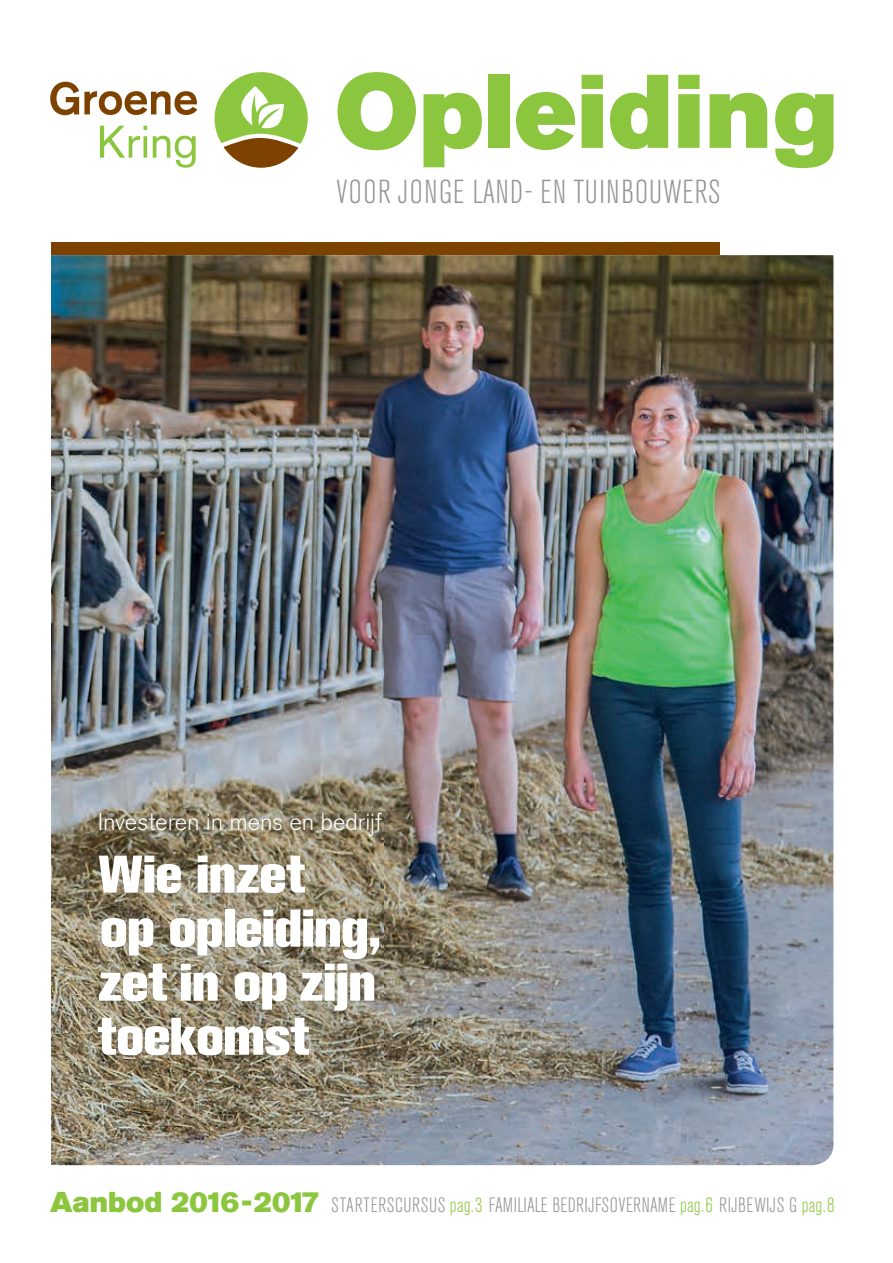
<style>
.page{position:relative;width:893px;height:1263px;background:#fff}
.page>*{position:absolute;margin:0;border:0;box-sizing:border-box;transform-origin:0 0}
.t1{font:103.5px "Akzidenz Grotesk Pro Super";letter-spacing:.005em;color:#8bc63e}
.t2{font:800 52.5px/54px "Akzidenz Grotesk Pro";letter-spacing:-.005em;color:#fff}
.t3{font:300 condensed 33px "Akzidenz Grotesk Pro";letter-spacing:.04em;color:#939598}
.t4{font:300 24px "Akzidenz Grotesk Pro";letter-spacing:-.005em;color:#fff}
.t5{font:300 condensed 20.55px "Akzidenz Grotesk Pro";letter-spacing:.02em;color:#939598}
.s1{font-family:"Akzidenz Grotesk Pro Super";font-weight:400;font-stretch:normal;font-size:28.5px;color:#8bc63e}
.s2{color:#8bc63e}
</style>
<div class="page">
<img style="left:51px;top:255px;width:782px;height:910px">
<img style="left:97px;top:812px;width:286px;height:245px">
<div style="left:51px;top:242px;width:668px;height:13px;background:#7e4200"></div>
<svg style="left:50px;top:82px;width:147px;height:33px"></svg>
<svg style="left:100px;top:126px;width:47px;height:32px"></svg>
<svg style="left:153px;top:136px;width:43px;height:32px"></svg>
<svg style="left:215px;top:72px;width:93px;height:96px"></svg>
<h1 class="t1" style="left:335px;top:45px;width:505px">Opleiding</h1>
<h3 class="t3" style="left:336px;top:170px;width:386px">VOOR JONGE LAND- EN TUINBOUWERS</h3>
<p class="t4" style="left:98px;top:806px;width:286px">Investeren in mens en bedrijf</p>
<h2 class="t2" style="left:98px;top:846px;width:285px">Wie inzet<br>op opleiding, zet in op zijn toekomst</h2>
<p class="t5" style="left:50px;top:1191px;width:786px"><span class="s1">Aanbod 2016-2017</span> STARTERSCURSUS <span class="s2">pag. 3</span> FAMILIALE BEDRIJFSOVERNAME <span class="s2">pag. 6</span> RIJBEWIJS G <span class="s2">pag. 8</span></p>
</div>
